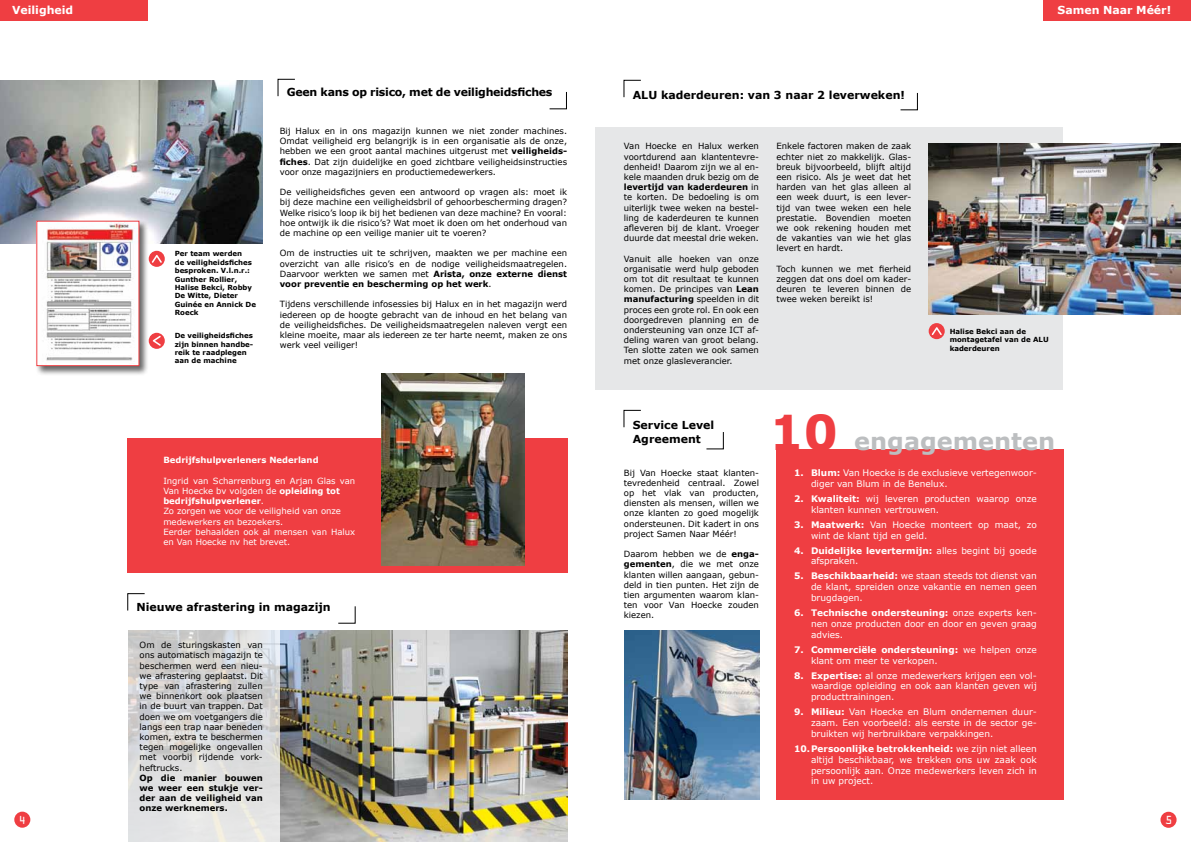
<style>
.page{position:relative;width:1191px;height:842px;background:#fff}
.page>*{position:absolute;margin:0;border:0;box-sizing:border-box;transform-origin:0 0}
.t1{font:700 24px "Verdana";color:#bcbec0}
.t2{font:700 11px/13.2px "Verdana";color:#000}
.t3{font:700 11px "Verdana";letter-spacing:-.025em;color:#000}
.t4{font:700 11px "Verdana";color:#fff}
.t5{font:10.5px "OCRA Std";color:#fff}
.t6{font:9px/10.8px "Verdana";color:#fff}
.t7{font:8.5px/10.2px "Verdana";color:#000;text-align:justify}
.t8{font:8.5px/10.2px "Verdana";color:#fff}
.t9{font:700 8.5px/10.2px "Verdana";color:#000;text-align:justify}
.t10{font:700 8.5px "Verdana";color:#fff}
.t11{font:700 7px/8.4px "Verdana";color:#000}
.s1{font-weight:700}
.s2{font-size:48px;color:#ef3e42}
</style>
<div class="page">
<div style="left:595px;top:128px;width:468px;height:262px;background:#e6e7e8"></div>
<div style="left:1160px;top:812px;width:16px;height:16px;background:#ef3e42;border-radius:50%"></div>
<div style="left:14px;top:812px;width:16px;height:16px;background:#ef3e42;border-radius:50%"></div>
<div style="left:127px;top:438px;width:440px;height:134px;background:#ef3e42"></div>
<div style="left:776px;top:449px;width:288px;height:351px;background:#ef3e42"></div>
<div style="left:0;top:0;width:147px;height:21px;background:#ef3e42"></div>
<div style="left:1043px;top:0;width:148px;height:21px;background:#ef3e42"></div>
<svg style="left:549px;top:92px;width:18px;height:17px"></svg>
<svg style="left:900px;top:93px;width:17px;height:17px"></svg>
<svg style="left:706px;top:432px;width:17px;height:17px"></svg>
<svg style="left:278px;top:79px;width:17px;height:17px"></svg>
<svg style="left:623px;top:80px;width:18px;height:17px"></svg>
<svg style="left:623px;top:410px;width:18px;height:17px"></svg>
<svg style="left:928px;top:323px;width:16px;height:16px"></svg>
<svg style="left:931px;top:327px;width:10px;height:8px"></svg>
<div style="left:149px;top:251px;width:16px;height:16px;background:#ef3e42;border-radius:50%"></div>
<svg style="left:152px;top:255px;width:10px;height:8px"></svg>
<div style="left:149px;top:333px;width:16px;height:16px;background:#ef3e42;border-radius:50%"></div>
<svg style="left:153px;top:336px;width:8px;height:10px"></svg>
<img style="left:928px;top:144px;width:252px;height:171px">
<svg style="left:338px;top:606px;width:17px;height:17px"></svg>
<svg style="left:127px;top:593px;width:18px;height:18px"></svg>
<img style="left:0;top:80px;width:263px;height:164px">
<img style="left:624px;top:630px;width:135px;height:170px">
<img style="left:280px;top:630px;width:287px;height:212px">
<svg style="left:128px;top:630px;width:152px;height:212px;background:#d9d9d9"></svg>
<img style="left:381px;top:374px;width:143px;height:191px">
<div style="left:35px;top:220px;width:114px;height:155px;background:#000;opacity:.6"></div>
<img style="left:39px;top:223px;width:98px;height:141px">
<div style="left:37px;top:221px;width:102px;height:145px;border:1px solid #ef3e42"></div>
<p class="t4" style="left:12px;top:3px;width:63px">Veiligheid</p>
<p class="t4" style="left:1057px;top:3px;width:115px">Samen Naar Méér!</p>
<p class="t11" style="left:175px;top:250px;width:83px">Per team werden<br>de veiligheidsfiches besproken. V.l.n.r.:<br>Gunther Rollier,<br>Halise Bekci, Robby<br>De Witte, Dieter<br>Guinée en Annick De<br>Roeck</p>
<p class="t11" style="left:175px;top:331px;width:80px">De veiligheidsfiches zijn binnen handbe&shy;reik te raadplegen aan de machine</p>
<p class="t3" style="left:287px;top:85px;width:267px">Geen kans op risico, met de veiligheidsfiches</p>
<p class="t2" style="left:633px;top:89px;width:274px">ALU kaderdeuren: van 3 naar 2 leverweken!</p>
<p class="t7" style="left:280px;top:126px;width:289px">Bij Halux en in ons magazijn kunnen we niet zonder machines.<br>Omdat veiligheid erg belangrijk is in een organisatie als de onze, hebben we een groot aantal machines uitgerust met <span class="s1">veiligheids&shy;fiches</span>. Dat zijn duidelijke en goed zichtbare veiligheidsinstructies voor onze magazijniers en productiemedewerkers.</p>
<p class="t7" style="left:280px;top:187px;width:289px">De veiligheidsfiches geven een antwoord op vragen als: moet ik bij deze machine een veiligheidsbril of gehoorbescherming dragen?<br>Welke risico’s loop ik bij het bedienen van deze machine? En vooral: hoe ontwijk ik die risico’s? Wat moet ik doen om het onderhoud van de machine op een veilige manier uit te voeren?</p>
<p class="t7" style="left:280px;top:248px;width:289px">Om de instructies uit te schrijven, maakten we per machine een overzicht van alle risico’s en de nodige veiligheidsmaatregelen.<br>Daarvoor werkten we samen met <span class="s1">Arista, onze externe dienst voor preventie en bescherming op het werk</span>.</p>
<p class="t7" style="left:280px;top:299px;width:289px">Tijdens verschillende infosessies bij Halux en in het magazijn werd iedereen op de hoogte gebracht van de inhoud en het belang van de veiligheidsfiches. De veiligheidsmaatregelen naleven vergt een kleine moeite, maar als iedereen ze ter harte neemt, maken ze ons werk veel veiliger!</p>
<p class="t7" style="left:624px;top:141px;width:137px">Van Hoecke en Halux werken voortdurend aan klantentevre&shy;denheid! Daarom zijn we al en&shy;kele maanden druk bezig om de <span class="s1">levertijd van kaderdeuren</span> in te korten. De bedoeling is om uiterlijk twee weken na bestel&shy;ling de kaderdeuren te kunnen afleveren bij de klant. Vroeger duurde dat meestal drie weken.</p>
<p class="t7" style="left:624px;top:253px;width:137px">Vanuit alle hoeken van onze organisatie werd hulp geboden om tot dit resultaat te kunnen komen. De principes van <span class="s1">Lean manufacturing</span> speelden in dit proces een grote rol. En ook een doorgedreven planning en de ondersteuning van onze ICT af&shy;deling waren van groot belang.<br>Ten slotte zaten we ook samen met onze glasleverancier.</p>
<p class="t7" style="left:776px;top:141px;width:136px">Enkele factoren maken de zaak echter niet zo makkelijk. Glas&shy;breuk bijvoorbeeld, blijft altijd een risico. Als je weet dat het harden van het glas alleen al een week duurt, is een lever&shy;tijd van twee weken een hele prestatie. Bovendien moeten we ook rekening houden met de vakanties van wie het glas levert en hardt.</p>
<p class="t7" style="left:776px;top:264px;width:136px">Toch kunnen we met fierheid zeggen dat ons doel om kader&shy;deuren te leveren binnen de twee weken bereikt is!</p>
<p class="t11" style="left:949px;top:327px;width:100px">Halise Bekci aan de montagetafel van de ALU kaderdeuren</p>
<p class="t10" style="left:163px;top:454px;width:157px">Bedrijfshulpverleners Nederland</p>
<p class="t8" style="left:163px;top:476px;width:193px">Ingrid van Scharrenburg en Arjan Glas van Van Hoecke bv volgden de <span class="s1">opleiding tot bedrijfshulpverlener</span>.<br>Zo zorgen we voor de veiligheid van onze medewerkers en bezoekers.<br>Eerder behaalden ook al mensen van Halux en Van Hoecke nv het brevet.</p>
<p class="t2" style="left:137px;top:600px;width:196px">Nieuwe afrastering in magazijn</p>
<p class="t7" style="left:140px;top:640px;width:125px">Om de sturingskasten van ons automatisch magazijn te beschermen werd een nieu&shy;we afrastering geplaatst. Dit type van afrastering zullen we binnenkort ook plaatsen in de buurt van trappen. Dat doen we om voetgangers die langs een trap naar beneden komen, extra te beschermen tegen mogelijke ongevallen met voorbij rijdende vork&shy;heftrucks.</p>
<p class="t9" style="left:140px;top:772px;width:125px">Op die manier bouwen we weer een stukje ver&shy;der aan de veiligheid van onze werknemers.</p>
<p class="t2" style="left:633px;top:419px;width:83px">Service Level<br>Agreement</p>
<p class="t7" style="left:624px;top:467px;width:137px">Bij Van Hoecke staat klanten&shy;tevredenheid centraal. Zowel op het vlak van producten, diensten als mensen, willen we onze klanten zo goed mogelijk ondersteunen. Dit kadert in ons project Samen Naar Méér!</p>
<p class="t7" style="left:624px;top:549px;width:137px">Daarom hebben we de <span class="s1">enga&shy;gementen</span>, die we met onze klanten willen aangaan, gebun&shy;deld in tien punten. Het zijn de tien argumenten waarom klan&shy;ten voor Van Hoecke zouden kiezen.</p>
<h1 class="t1" style="left:769px;top:424px;width:287px"><span class="s2">10</span> engagementen</h1>
<p class="t6" style="left:811px;top:467px;width:227px;text-indent:-17px"><span class="s1">1. Blum:</span> Van Hoecke is de exclusieve vertegenwoor&shy;diger van Blum in de Benelux.</p>
<p class="t6" style="left:811px;top:493px;width:227px;text-indent:-17px"><span class="s1">2. Kwaliteit:</span> wij leveren producten waarop onze klanten kunnen vertrouwen.</p>
<p class="t6" style="left:811px;top:519px;width:227px;text-indent:-17px"><span class="s1">3. Maatwerk:</span> Van Hoecke monteert op maat, zo wint de klant tijd en geld.</p>
<p class="t6" style="left:811px;top:545px;width:227px;text-indent:-17px"><span class="s1">4. Duidelijke levertermijn:</span> alles begint bij goede afspraken.</p>
<p class="t6" style="left:811px;top:571px;width:227px;text-align:justify;text-indent:-17px"><span class="s1">5. Beschikbaarheid:</span> we staan steeds tot dienst van de klant, spreiden onze vakantie en nemen geen brugdagen.</p>
<p class="t6" style="left:811px;top:607px;width:227px;text-align:justify;text-indent:-17px"><span class="s1">6. Technische ondersteuning:</span> onze experts ken&shy;nen onze producten door en door en geven graag advies.</p>
<p class="t6" style="left:811px;top:644px;width:227px;text-indent:-17px"><span class="s1">7. Commerciële ondersteuning:</span> we helpen onze klant om meer te verkopen.</p>
<p class="t6" style="left:811px;top:670px;width:227px;text-align:justify;text-indent:-17px"><span class="s1">8. Expertise:</span> al onze medewerkers krijgen een vol&shy;waardige opleiding en ook aan klanten geven wij producttrainingen.</p>
<p class="t6" style="left:811px;top:706px;width:227px;text-align:justify;text-indent:-17px"><span class="s1">9. Milieu:</span> Van Hoecke en Blum ondernemen duur&shy;zaam. Een voorbeeld: als eerste in de sector ge&shy;bruikten wij herbruikbare verpakkingen.</p>
<p class="t6" style="left:811px;top:743px;width:227px;text-align:justify;text-indent:-17px"><span class="s1">10.Persoonlijke betrokkenheid:</span> we zijn niet alleen altijd beschikbaar, we trekken ons uw zaak ook persoonlijk aan. Onze medewerkers leven zich in in uw project.</p>
<p class="t5" style="left:19px;top:815px;width:9px">4</p>
<p class="t5" style="left:1164px;top:815px;width:9px">5</p>
</div>
